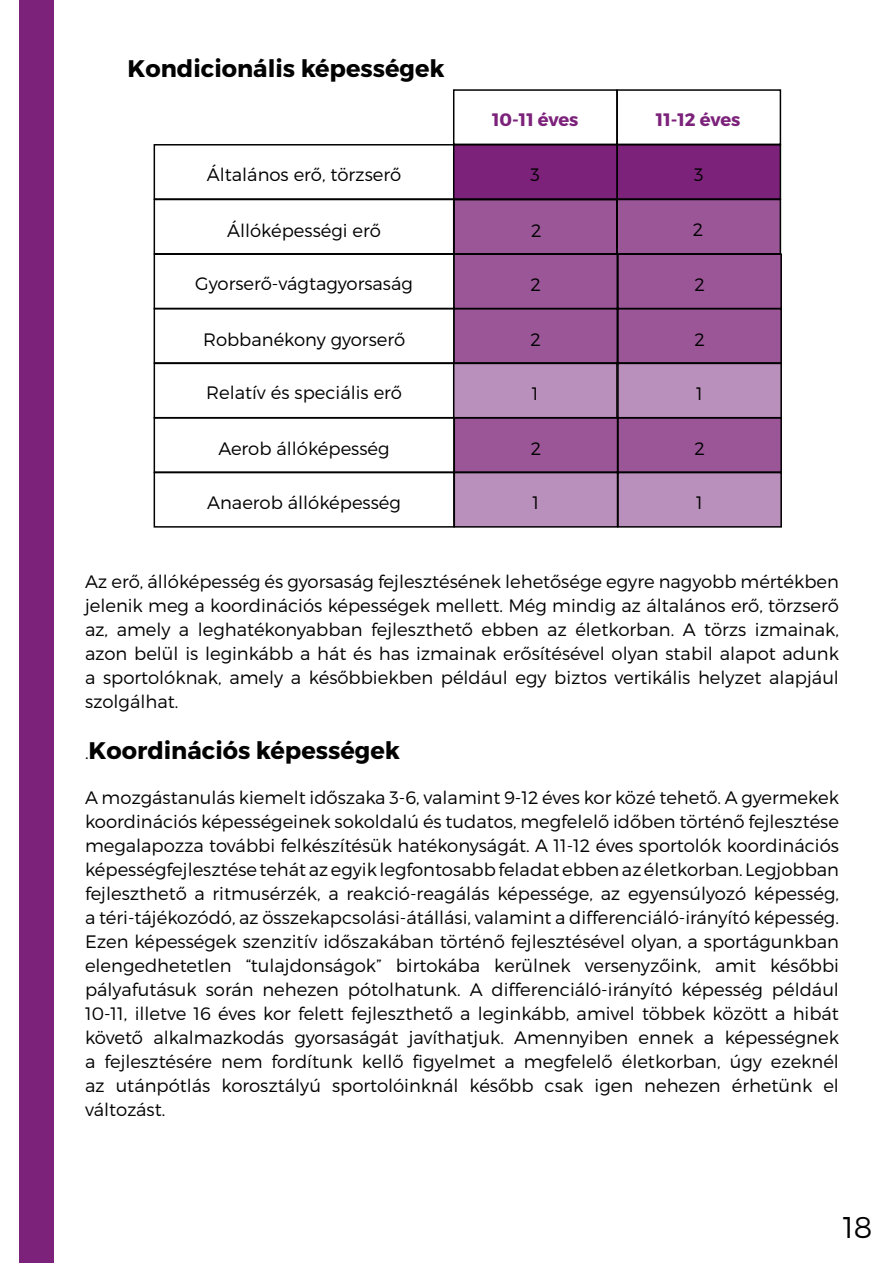
<style>
.page{position:relative;width:893px;height:1263px;background:#fff}
.page>*{position:absolute;margin:0;border:0;box-sizing:border-box;transform-origin:0 0}
.t1{font:300 30px "Montserrat";color:#020203}
.t2{font:700 24px "Montserrat";color:#020203}
.t3{font:300 18px/24px "Montserrat";color:#020203;text-align:justify}
.t4{font:300 18px "Montserrat";color:#000}
.t5{font:700 18px "Montserrat";color:#7c227b}
.s1{font-weight:300;font-size:18px}
</style>
<div class="page">
<div style="left:454px;top:199px;width:163px;height:55px;background:#9a5697"></div>
<div style="left:154px;top:144px;width:301px;height:56px;border:2px solid #000"></div>
<div style="left:617px;top:145px;width:163px;height:54px;background:#7c227b"></div>
<div style="left:616px;top:144px;width:165px;height:56px;border:2px solid #000"></div>
<div style="left:454px;top:145px;width:163px;height:54px;background:#7c227b"></div>
<div style="left:453px;top:144px;width:165px;height:56px;border:2px solid #000"></div>
<div style="left:154px;top:199px;width:301px;height:56px;border:2px solid #000"></div>
<div style="left:617px;top:199px;width:163px;height:55px;background:#9a5697"></div>
<div style="left:616px;top:199px;width:165px;height:56px;border:2px solid #000"></div>
<div style="left:453px;top:199px;width:165px;height:56px;border:2px solid #000"></div>
<div style="left:453px;top:89px;width:165px;height:56px;border:2px solid #000"></div>
<div style="left:616px;top:89px;width:165px;height:56px;border:2px solid #000"></div>
<div style="left:154px;top:253px;width:301px;height:56px;border:2px solid #000"></div>
<div style="left:154px;top:308px;width:301px;height:56px;border:2px solid #000"></div>
<div style="left:154px;top:363px;width:301px;height:55px;border:2px solid #000"></div>
<div style="left:154px;top:417px;width:301px;height:56px;border:2px solid #000"></div>
<div style="left:454px;top:309px;width:163px;height:54px;background:#9a5697"></div>
<div style="left:453px;top:308px;width:165px;height:56px;border:2px solid #000"></div>
<div style="left:454px;top:254px;width:163px;height:54px;background:#9a5697"></div>
<div style="left:453px;top:253px;width:165px;height:56px;border:2px solid #000"></div>
<div style="left:618px;top:418px;width:163px;height:54px;background:#9a5697"></div>
<div style="left:617px;top:417px;width:165px;height:56px;border:2px solid #000"></div>
<div style="left:618px;top:309px;width:163px;height:54px;background:#9a5697"></div>
<div style="left:617px;top:308px;width:165px;height:56px;border:2px solid #000"></div>
<div style="left:618px;top:363px;width:163px;height:55px;background:#b98fbb"></div>
<div style="left:617px;top:363px;width:165px;height:55px;border:2px solid #000"></div>
<div style="left:618px;top:254px;width:163px;height:54px;background:#9a5697"></div>
<div style="left:617px;top:253px;width:165px;height:56px;border:2px solid #000"></div>
<div style="left:454px;top:418px;width:163px;height:54px;background:#9a5697"></div>
<div style="left:454px;top:417px;width:164px;height:56px;border:2px solid #000"></div>
<div style="left:154px;top:472px;width:301px;height:56px;border:2px solid #000"></div>
<div style="left:618px;top:473px;width:163px;height:54px;background:#b98fbb"></div>
<div style="left:617px;top:472px;width:165px;height:56px;border:2px solid #000"></div>
<div style="left:454px;top:473px;width:163px;height:54px;background:#b98fbb"></div>
<div style="left:454px;top:472px;width:164px;height:56px;border:2px solid #000"></div>
<div style="left:454px;top:363px;width:163px;height:55px;background:#b98fbb"></div>
<div style="left:453px;top:363px;width:165px;height:55px;border:2px solid #000"></div>
<div style="left:20px;top:0;width:34px;height:1263px;background:#7c227b"></div>
<h2 class="t2" style="left:128px;top:54px;width:319px">Kondicionális képességek</h2>
<p class="t4" style="left:207px;top:163px;width:196px">Általános erő, törzserő</p>
<p class="t4" style="left:227px;top:219px;width:155px">Állóképességi erő</p>
<p class="t4" style="left:195px;top:273px;width:219px">Gyorserő-vágtagyorsaság</p>
<p class="t4" style="left:203px;top:328px;width:204px">Robbanékony gyorserő</p>
<p class="t4" style="left:206px;top:382px;width:197px">Relatív és speciális erő</p>
<p class="t4" style="left:219px;top:437px;width:173px">Aerob állóképesség</p>
<p class="t5" style="left:492px;top:108px;width:88px">10-11 éves</p>
<p class="t5" style="left:656px;top:109px;width:86px">11-12 éves</p>
<p class="t4" style="left:531px;top:163px;width:11px">3</p>
<p class="t4" style="left:694px;top:163px;width:11px">3</p>
<p class="t4" style="left:531px;top:219px;width:12px">2</p>
<p class="t4" style="left:693px;top:219px;width:12px">2</p>
<p class="t4" style="left:530px;top:274px;width:12px">2</p>
<p class="t4" style="left:694px;top:274px;width:12px">2</p>
<p class="t4" style="left:530px;top:328px;width:12px">2</p>
<p class="t4" style="left:694px;top:328px;width:12px">2</p>
<p class="t4" style="left:532px;top:383px;width:8px">1</p>
<p class="t4" style="left:696px;top:383px;width:8px">1</p>
<p class="t4" style="left:531px;top:437px;width:12px">2</p>
<p class="t4" style="left:694px;top:437px;width:12px">2</p>
<p class="t4" style="left:207px;top:492px;width:195px">Anaerob állóképesség</p>
<p class="t4" style="left:533px;top:492px;width:8px">1</p>
<p class="t4" style="left:696px;top:492px;width:8px">1</p>
<p class="t3" style="left:85px;top:569px;width:755px">Az erő, állóképesség és gyorsaság fejlesztésének lehetősége egyre nagyobb mértékben jelenik meg a koordinációs képességek mellett. Még mindig az általános erő, törzserő az, amely a leghatékonyabban fejleszthető ebben az életkorban. A törzs izmainak, azon belül is leginkább a hát és has izmainak erősítésével olyan stabil alapot adunk a sportolóknak, amely a későbbiekben például egy biztos vertikális helyzet alapjául szolgálhat.</p>
<h2 class="t2" style="left:85px;top:735px;width:316px"><span class="s1">.</span>Koordinációs képességek</h2>
<p class="t3" style="left:85px;top:785px;width:755px">A mozgástanulás kiemelt időszaka 3-6, valamint 9-12 éves kor közé tehető. A gyermekek koordinációs képességeinek sokoldalú és tudatos, megfelelő időben történő fejlesztése megalapozza további felkészítésük hatékonyságát. A 11-12 éves sportolók koordinációs képességfejlesztése tehát az egyik legfontosabb feladat ebben az életkorban. Legjobban fejleszthető a ritmusérzék, a reakció-reagálás képessége, az egyensúlyozó képesség, a téri-tájékozódó, az összekapcsolási-átállási, valamint a differenciáló-irányító képesség.<br>Ezen képességek szenzitív időszakában történő fejlesztésével olyan, a sportágunkban elengedhetetlen “tulajdonságok” birtokába kerülnek versenyzőink, amit későbbi pályafutásuk során nehezen pótolhatunk. A differenciáló-irányító képesség például 10-11, illetve 16 éves kor felett fejleszthető a leginkább, amivel többek között a hibát követő alkalmazkodás gyorsaságát javíthatjuk. Amennyiben ennek a képességnek a fejlesztésére nem fordítunk kellő figyelmet a megfelelő életkorban, úgy ezeknél az utánpótlás korosztályú sportolóinknál később csak igen nehezen érhetünk el változást.</p>
<h1 class="t1" style="left:843px;top:1209px;width:31px">18</h1>
</div>
